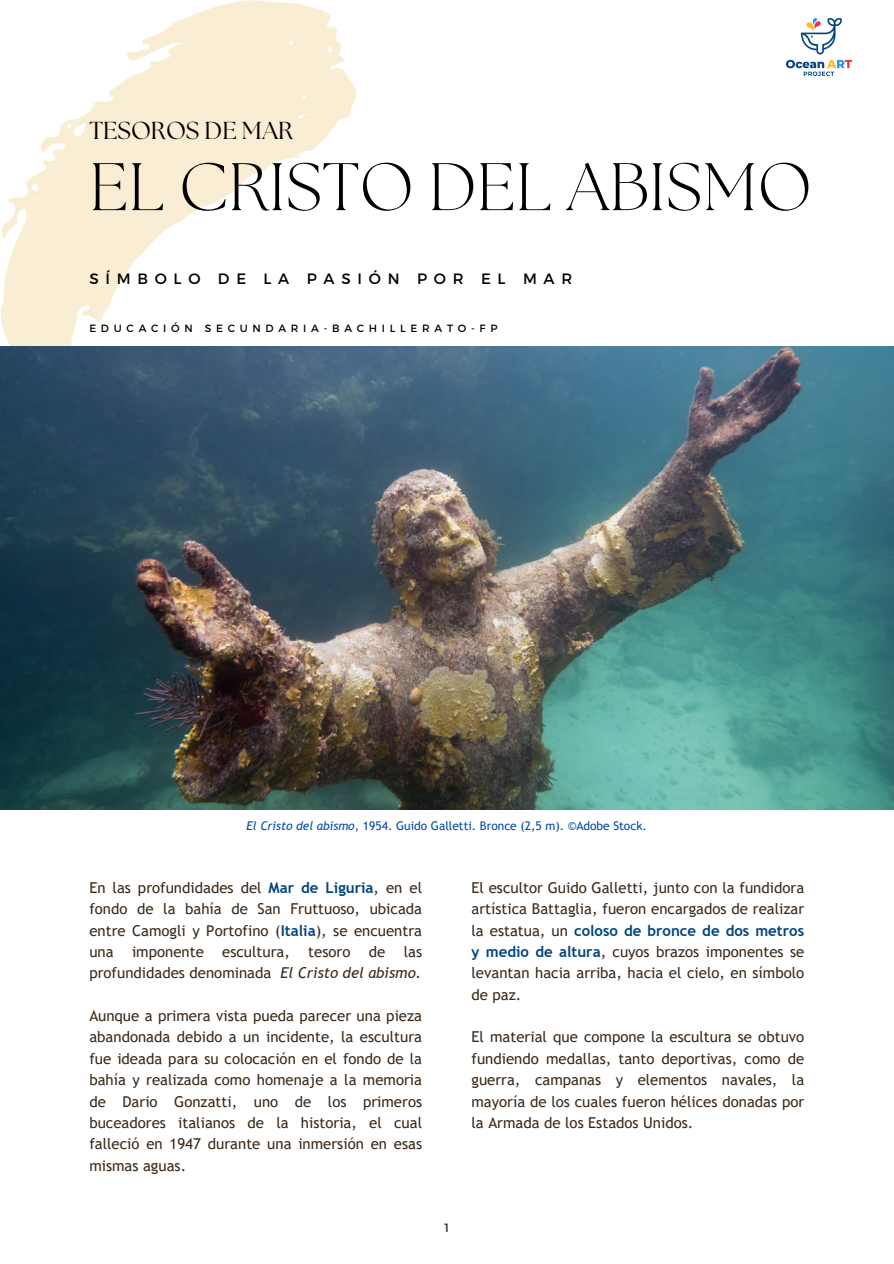
<style>
.page{position:relative;width:894px;height:1264px;background:#fff}
.page>*{position:absolute;margin:0;border:0;box-sizing:border-box;transform-origin:0 0}
.t1{font:300 67.05px "The Seasons";color:#000}
.t2{font:24.45px "The Seasons";color:#000}
.t3{font:15px/21.3px "Trebuchet MS";color:#3c2a1a;text-align:justify}
.t4{font:15px "Montserrat";letter-spacing:.45em;color:#000}
.t5{font:12px "Trebuchet MS";color:#004aad}
.t6{font:12px "Montserrat";color:#3c2a1a}
.t7{font:10.5px "Montserrat";letter-spacing:.45em;color:#000}
.s1{font-style:italic}
.s2{font-weight:700;color:#004581}
</style>
<div class="page">
<svg style="left:1px;top:0;width:355px;height:346px"></svg>
<img style="left:0;top:346px;width:893px;height:463px">
<img style="left:786px;top:19px;width:65px;height:56px">
<h5 class="t2" style="left:89px;top:120px;width:205px">TESOROS DE MAR</h5>
<h4 class="t1" style="left:89px;top:156px;width:723px">EL CRISTO DEL ABISMO</h4>
<h4 class="t4" style="left:89px;top:268px;width:484px">SÍMBOLO DE LA PASIÓN POR EL MAR</h4>
<h4 class="t7" style="left:89px;top:321px;width:409px">EDUCACIÓN SECUNDARIA-BACHILLERATO-FP</h4>
<p class="t5" style="left:246px;top:819px;width:401px"><span class="s1">El Cristo del abismo</span>, 1954. Guido Galletti. Bronce (2,5 m). ©Adobe Stock.</p>
<h1 class="t3" style="left:89px;top:876px;width:334px">En las profundidades del <span class="s2">Mar de Liguria</span>, en el fondo de la bahía de San Fruttuoso, ubicada entre Camogli y Portofino (<span class="s2">Italia</span>), se encuentra una imponente escultura, tesoro de las profundidades denominada <span class="s1">El Cristo del abismo.</span></h1>
<h3 class="t3" style="left:89px;top:1005px;width:334px">Aunque a primera vista pueda parecer una pieza abandonada debido a un incidente, la escultura fue ideada para su colocación en el fondo de la bahía y realizada como homenaje a la memoria de Dario Gonzatti, uno de los primeros buceadores italianos de la historia, el cual falleció en 1947 durante una inmersión en esas mismas aguas.</h3>
<h2 class="t6" style="left:444px;top:1220px;width:6px">1</h2>
<p class="t3" style="left:471px;top:876px;width:334px">El escultor Guido Galletti, junto con la fundidora artística Battaglia, fueron encargados de realizar la estatua, un <span class="s2">coloso de bronce de dos metros y medio de altura</span>, cuyos brazos imponentes se levantan hacia arriba, hacia el cielo, en símbolo de paz.</p>
<p class="t3" style="left:471px;top:1026px;width:334px">El material que compone la escultura se obtuvo fundiendo medallas, tanto deportivas, como de guerra, campanas y elementos navales, la mayoría de los cuales fueron hélices donadas por la Armada de los Estados Unidos.</p>
</div>
